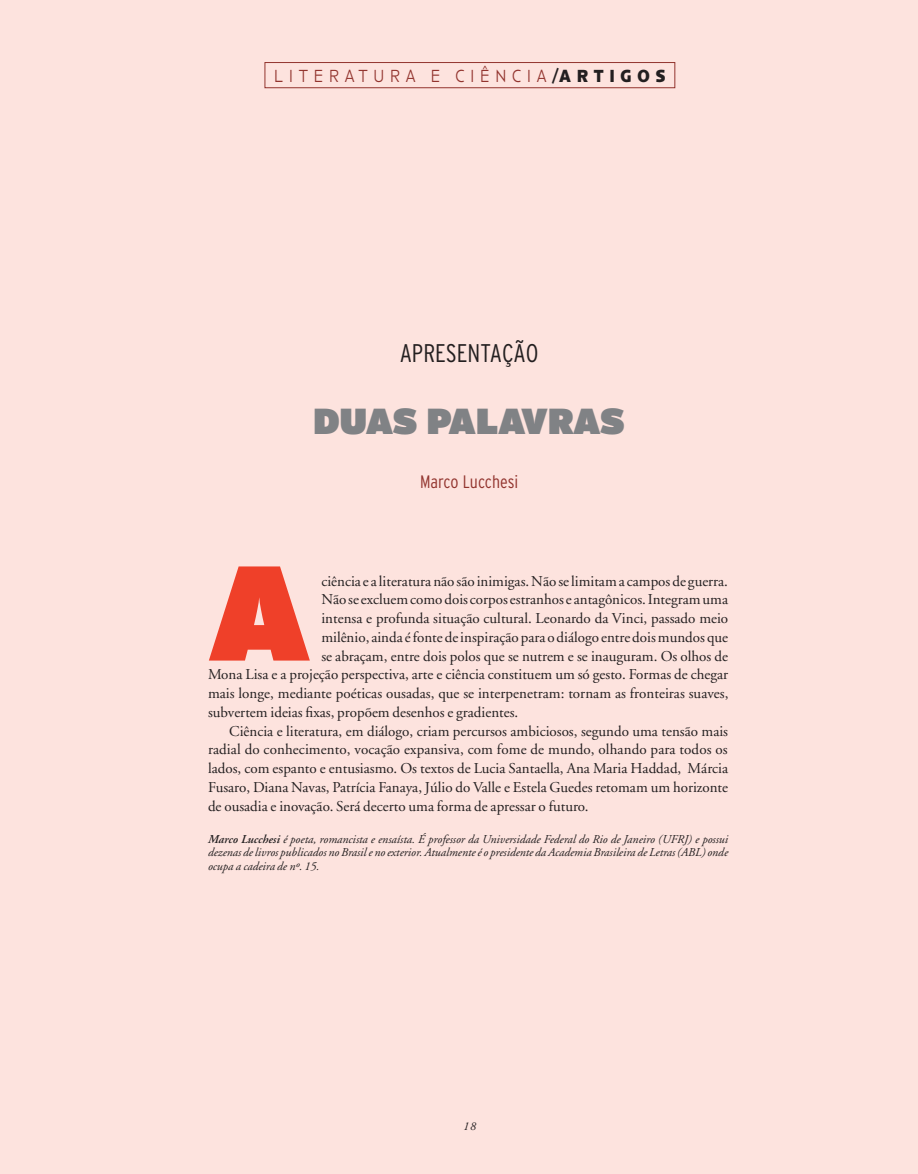
<style>
.page{position:relative;width:918px;height:1174px;background:#fff}
.page>*{position:absolute;margin:0;border:0;box-sizing:border-box;transform-origin:0 0}
.t1{font:900 134.4px "Interstate";color:#ef4029}
.t2{font:900 36px "Interstate";letter-spacing:-.01em;color:#808285}
.t3{font:300 condensed 25.5px "Interstate";color:#231f20}
.t4{font:300 18px "Anisette Petite";letter-spacing:.38em;color:#92342e;scale:.85 1}
.t5{font:300 condensed 18px "Interstate";color:#92342e}
.t6{font:15px "Adobe Garamond";color:#231f20}
.t7{font:italic 12px/13.5px "Adobe Garamond";color:#231f20;text-align:justify}
.s1{font-weight:700;color:#231f20}
.s2{font-weight:600}
</style>
<div class="page">
<div style="left:905px;top:0;width:13px;height:1173px;background:#fde3de"></div>
<div style="left:0;top:0;width:905px;height:1173px;background:#fde3de"></div>
<div style="left:265px;top:62px;width:410px;height:26px;border:1px solid #92342e"></div>
<p class="t4" style="left:274px;top:66px;width:462px">LITERATURA E CIÊNCIA<span class="s1">/ARTIGOS</span></p>
<h3 class="t3" style="left:400px;top:339px;width:140px">Apresentação</h3>
<h2 class="t2" style="left:314px;top:399px;width:313px">DUAS PALAVRAS</h2>
<p class="t5" style="left:420px;top:471px;width:100px">Marco Lucchesi</p>
<h1 class="t1" style="left:208px;top:529px;width:104px">A</h1>
<p class="t6" style="left:321px;top:572px;width:408px">ciência e a literatura não são inimigas. Não se limitam a campos de guerra.</p>
<p class="t6" style="left:321px;top:591px;width:408px">Não se excluem como dois corpos estranhos e antagônicos. Integram uma</p>
<p class="t6" style="left:321px;top:610px;width:408px">intensa e profunda situação cultural. Leonardo da Vinci, passado meio</p>
<p class="t6" style="left:321px;top:629px;width:408px">milênio, ainda é fonte de inspiração para o diálogo entre dois mundos que</p>
<p class="t6" style="left:321px;top:647px;width:408px">se abraçam, entre dois polos que se nutrem e se inauguram. Os olhos de</p>
<p class="t6" style="left:208px;top:666px;width:522px">Mona Lisa e a projeção perspectiva, arte e ciência constituem um só gesto. Formas de chegar</p>
<p class="t6" style="left:208px;top:685px;width:522px">mais longe, mediante poéticas ousadas, que se interpenetram: tornam as fronteiras suaves,</p>
<p class="t6" style="left:208px;top:704px;width:312px">subvertem ideias fixas, propõem desenhos e gradientes.</p>
<p class="t6" style="left:229px;top:722px;width:500px">Ciência e literatura, em diálogo, criam percursos ambiciosos, segundo uma tensão mais</p>
<p class="t6" style="left:208px;top:741px;width:521px">radial do conhecimento, vocação expansiva, com fome de mundo, olhando para todos os</p>
<p class="t6" style="left:208px;top:760px;width:522px">lados, com espanto e entusiasmo. Os textos de Lucia Santaella, Ana Maria Haddad, Márcia</p>
<p class="t6" style="left:208px;top:779px;width:522px">Fusaro, Diana Navas, Patrícia Fanaya, Júlio do Valle e Estela Guedes retomam um horizonte</p>
<p class="t6" style="left:208px;top:797px;width:382px">de ousadia e inovação. Será decerto uma forma de apressar o futuro.</p>
<p class="t7" style="left:208px;top:832px;width:522px"><span class="s2">Marco Lucchesi</span> é poeta, romancista e ensaísta. É professor da Universidade Federal do Rio de Janeiro (UFRJ) e possui dezenas de livros publicados no Brasil e no exterior. Atualmente é o presidente da Academia Brasileira de Letras (ABL) onde ocupa a cadeira de nº. 15.</p>
<p class="t7" style="left:463px;top:1119px;width:15px">18</p>
</div>
